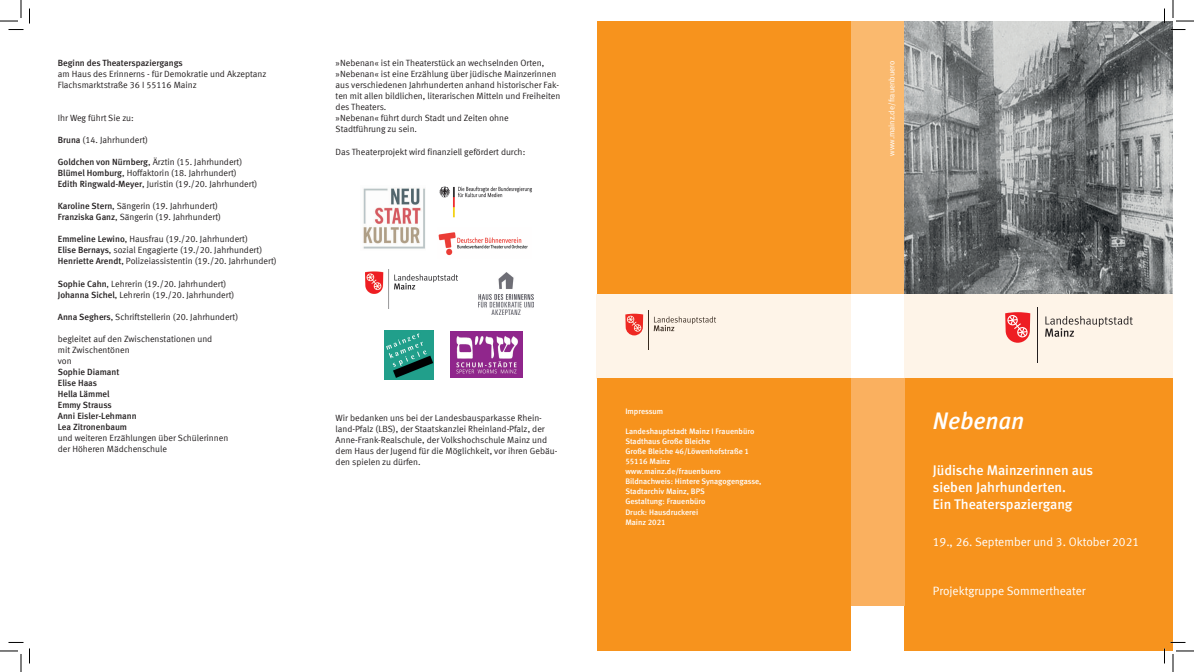
<style>
.page{position:relative;width:1194px;height:672px;background:#fff}
.page>*{position:absolute;margin:0;border:0;box-sizing:border-box;transform-origin:0 0}
.t1{font:italic 700 24px "Mainz Meta";color:#fff}
.t2{font:700 14px/16.8px "Mainz Meta";color:#fff}
.t3{font:12px "Mainz Meta";color:#fff}
.t4{font:9px/11px "Mainz Meta";color:#231f20}
.t5{font:700 9px/11px "Mainz Meta";color:#231f20}
.t6{font:700 8px/10px "Mainz Meta";color:#fff}
.t7{font:8px "Mainz Meta";color:#fff}
.s1{font-weight:700}
</style>
<div class="page">
<div style="left:905px;top:378px;width:268px;height:272px;background:#f7931d"></div>
<div style="left:904px;top:293px;width:268px;height:85px;background:#fef4e8"></div>
<div style="left:851px;top:378px;width:54px;height:227px;background:#fab05f"></div>
<svg style="left:1045px;top:316px;width:88px;height:21px"></svg>
<hr style="left:1037px;top:307px;width:1px;height:56px;background:#231f20">
<svg style="left:1005px;top:312px;width:25px;height:30px"></svg>
<div style="left:597px;top:378px;width:254px;height:272px;background:#f7931d"></div>
<div style="left:851px;top:21px;width:54px;height:272px;background:#fab96e"></div>
<img style="left:905px;top:21px;width:268px;height:272px">
<div style="left:596px;top:293px;width:255px;height:85px;background:#fef4e8"></div>
<img style="left:439px;top:186px;width:93px;height:32px">
<img style="left:363px;top:187px;width:62px;height:62px">
<img style="left:438px;top:232px;width:90px;height:24px">
<img style="left:365px;top:269px;width:93px;height:39px">
<img style="left:479px;top:272px;width:55px;height:42px">
<img style="left:385px;top:330px;width:49px;height:49px">
<div style="left:597px;top:21px;width:254px;height:272px;background:#f7931d"></div>
<img style="left:451px;top:331px;width:71px;height:46px">
<svg style="left:0;top:0;width:30px;height:30px"></svg>
<svg style="left:0;top:642px;width:30px;height:29px"></svg>
<svg style="left:1164px;top:0;width:30px;height:30px"></svg>
<svg style="left:1164px;top:641px;width:30px;height:30px"></svg>
<p class="t5" style="left:58px;top:58px;width:126px">Beginn des Theaterspaziergangs</p>
<p class="t4" style="left:58px;top:69px;width:210px">am Haus des Erinnerns - für Demokratie und Akzeptanz<br>Flachsmarktstraße 36 I 55116 Mainz</p>
<p class="t4" style="left:58px;top:113px;width:78px">Ihr Weg führt Sie zu:</p>
<p class="t4" style="left:58px;top:135px;width:92px"><span class="s1">Bruna</span> (14. Jahrhundert)</p>
<p class="t4" style="left:58px;top:157px;width:201px"><span class="s1">Goldchen von Nürnberg</span>, Ärztin (15. Jahrhundert)<br><span class="s1">Blümel Homburg</span>, Hoffaktorin (18. Jahrhundert)<br><span class="s1">Edith Ringwald-Meyer</span>, Juristin (19./20. Jahrhundert)</p>
<p class="t4" style="left:58px;top:200px;width:165px"><span class="s1">Karoline Stern</span>, Sängerin (19. Jahrhundert)<br><span class="s1">Franziska Ganz</span>, Sängerin (19. Jahrhundert)</p>
<p class="t4" style="left:58px;top:233px;width:220px"><span class="s1">Emmeline Lewino</span>, Hausfrau (19./20. Jahrhundert)<br><span class="s1">Elise Bernays</span>, sozial Engagierte (19./20. Jahrhundert)<br><span class="s1">Henriette Arendt</span>, Polizeiassistentin (19./20. Jahrhundert)</p>
<p class="t4" style="left:58px;top:277px;width:178px"><span class="s1">Sophie Cahn</span>, Lehrerin (19./20. Jahrhundert)<br><span class="s1">Johanna Sichel</span>, Lehrerin (19./20. Jahrhundert)</p>
<p class="t4" style="left:58px;top:310px;width:182px"><span class="s1">Anna Seghers</span>, Schriftstellerin (20. Jahrhundert)</p>
<p class="t4" style="left:58px;top:332px;width:156px">begleitet auf den Zwischenstationen und mit Zwischentönen<br>von</p>
<p class="t5" style="left:58px;top:365px;width:80px">Sophie Diamant<br>Elise Haas<br>Hella Lämmel<br>Emmy Strauss<br>Anni Eisler-Lehmann<br>Lea Zitronenbaum</p>
<p class="t4" style="left:58px;top:431px;width:172px">und weiteren Erzählungen über Schülerinnen der Höheren Mädchenschule</p>
<p class="t4" style="left:336px;top:58px;width:226px">»Nebenan« ist ein Theaterstück an wechselnden Orten, »Nebenan« ist eine Erzählung über jüdische Mainzerinnen aus verschiedenen Jahrhunderten anhand historischer Fak&shy;ten mit allen bildlichen, literarischen Mitteln und Freiheiten des Theaters.<br>»Nebenan« führt durch Stadt und Zeiten ohne Stadtführung zu sein.</p>
<p class="t4" style="left:336px;top:146px;width:191px">Das Theaterprojekt wird finanziell gefördert durch:</p>
<p class="t4" style="left:336px;top:412px;width:223px">Wir bedanken uns bei der Landesbausparkasse Rhein&shy;land-Pfalz (LBS), der Staatskanzlei Rheinland-Pfalz, der Anne-Frank-Realschule, der Volkshochschule Mainz und dem Haus der Jugend für die Möglichkeit, vor ihren Gebäu&shy;den spielen zu dürfen.</p>
<p class="t6" style="left:625px;top:406px;width:39px">Impressum</p>
<p class="t6" style="left:625px;top:426px;width:138px">Landeshauptstadt Mainz I Frauenbüro<br>Stadthaus Große Bleiche<br>Große Bleiche 46/Löwenhofstraße 1<br>55116 Mainz www.mainz.de/frauenbuero<br>Bildnachweis: Hintere Synagogengasse,<br>Stadtarchiv Mainz, BPS<br>Gestaltung: Frauenbüro<br>Druck: Hausdruckerei<br>Mainz 2021</p>
<p class="t7" style="left:887px;top:156px;width:96px;rotate:-90deg">www.mainz.de/frauenbuero</p>
<h1 class="t1" style="left:933px;top:406px;width:93px">Nebenan</h1>
<h2 class="t2" style="left:933px;top:461px;width:162px">Jüdische Mainzerinnen aus sieben Jahrhunderten.<br>Ein Theaterspaziergang</h2>
<h3 class="t3" style="left:933px;top:534px;width:208px">19., 26. September und 3. Oktober 2021</h3>
<h3 class="t3" style="left:933px;top:583px;width:154px">Projektgruppe Sommertheater</h3>
</div>
